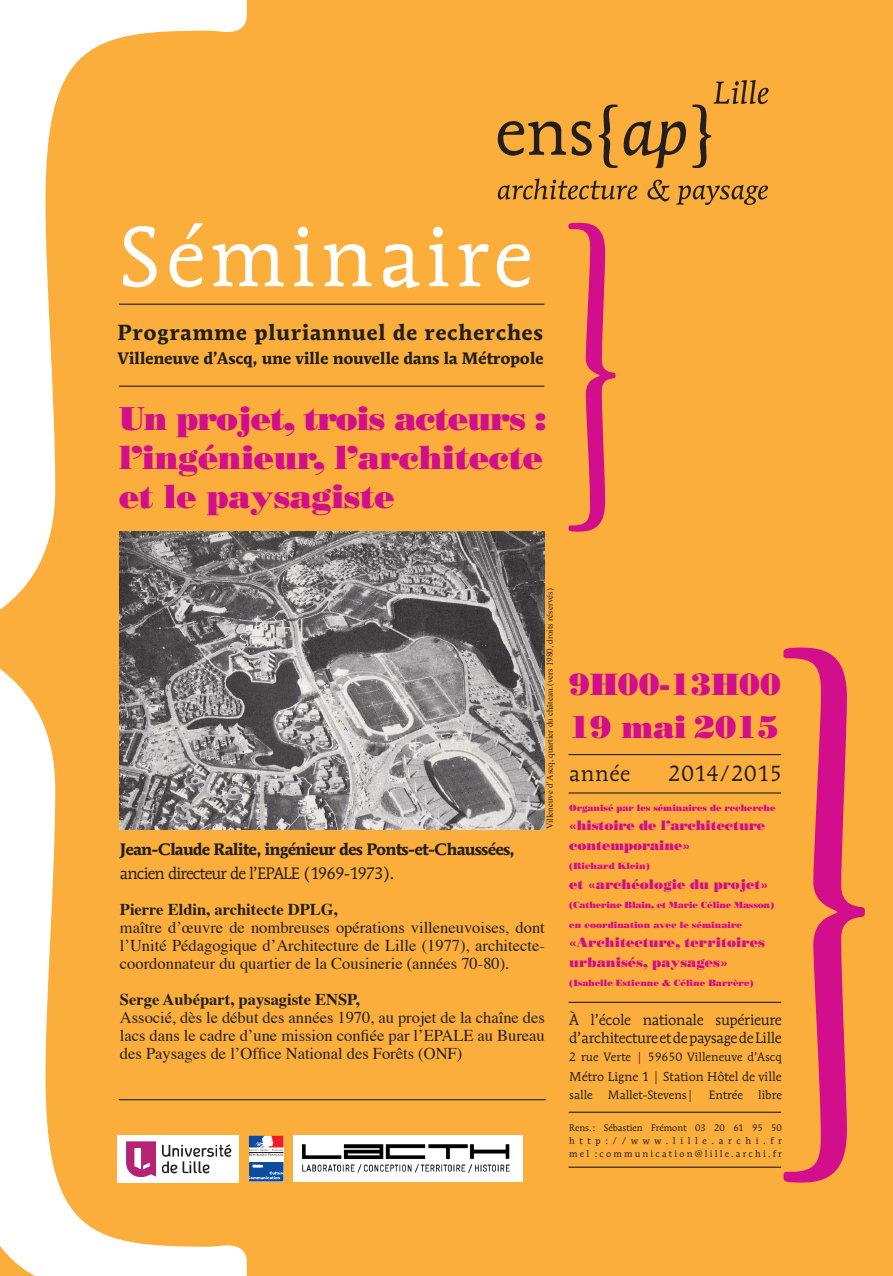
<style>
.page{position:relative;width:893px;height:1276px;background:#fbae3b}
.page>*{position:absolute;margin:0;border:0;box-sizing:border-box;transform-origin:0 0}
.t1{font:84px "Mendoza Roman Std";letter-spacing:.06em;color:#fff}
.t2{font:33px/39px "Bodoni Std Poster";letter-spacing:-.01em;color:#d20e8c;text-align:justify}
.t3{font:31.5px "Bodoni Std Poster";letter-spacing:-.01em;color:#d20e8c}
.t4{font:30.75px "Bodoni Std Poster";color:#d20e8c}
.t5{font:700 21.75px "Mendoza Roman Std";letter-spacing:.02em;color:#231f20}
.t6{font:21.75px "Mendoza Roman Std";letter-spacing:.03em;color:#231f20}
.t7{font:16.5px/18px "Times";color:#231f20;text-align:justify}
.t8{font:700 16.5px "Times";color:#231f20}
.t9{font:700 16.5px "Mendoza Roman Std";letter-spacing:-.05em;color:#231f20}
.t10{font:700 16.5px "Mendoza Roman Std";letter-spacing:-.03em;color:#231f20}
.t11{font:16.5px "Mendoza Roman Std";letter-spacing:-.05em;color:#231f20}
.t12{font:15px/18px "Mendoza Roman Std";letter-spacing:-.02em;color:#231f20}
.t13{font:13.5px/19.5px "Bodoni Std Poster";color:#d20e8c}
.t14{font:12.75px "Mendoza Roman Std";color:#231f20}
.t15{font:12px "Mendoza Roman Std";color:#231f20}
.t16{font:9.38px/12.8px "Mendoza Roman Std";letter-spacing:.23em;color:#231f20;text-align:justify}
.t17{font:9px/19.5px "Bodoni Std Poster";letter-spacing:-.01em;color:#d20e8c}
.t18{font:9px "Times";color:#231f20}
</style>
<div class="page">
<svg style="left:498px;top:121px;width:68px;height:35px"></svg>
<svg style="left:572px;top:121px;width:20px;height:35px"></svg>
<svg style="left:624px;top:121px;width:62px;height:47px"></svg>
<svg style="left:599px;top:104px;width:19px;height:64px"></svg>
<svg style="left:692px;top:80px;width:77px;height:88px"></svg>
<svg style="left:498px;top:178px;width:139px;height:21px"></svg>
<svg style="left:647px;top:180px;width:23px;height:21px"></svg>
<svg style="left:676px;top:185px;width:92px;height:20px"></svg>
<svg style="left:0;top:0;width:247px;height:1276px"></svg>
<svg style="left:0;top:0;width:147px;height:117px"></svg>
<div style="left:249px;top:1135px;width:35px;height:46px;background:#fff"></div>
<svg style="left:249px;top:1135px;width:35px;height:21px"></svg>
<hr style="left:249px;top:1152px;width:34px;height:1px;background:#231f20">
<svg style="left:249px;top:1162px;width:34px;height:19px"></svg>
<svg style="left:249px;top:1165px;width:34px;height:14px"></svg>
<img style="left:293px;top:1135px;width:230px;height:46px">
<img style="left:118px;top:1135px;width:121px;height:47px">
<hr style="left:119px;top:1099px;width:427px;height:1px;background:#231f20">
<hr style="left:119px;top:304px;width:425px;height:1px;background:#231f20">
<svg style="left:568px;top:223px;width:47px;height:308px"></svg>
<svg style="left:783px;top:647px;width:82px;height:535px"></svg>
<hr style="left:568px;top:1001px;width:213px;height:2px;background:#231f20">
<hr style="left:568px;top:1166px;width:213px;height:1px;background:#231f20">
<hr style="left:568px;top:754px;width:213px;height:1px;background:#231f20">
<hr style="left:568px;top:792px;width:213px;height:1px;background:#231f20">
<img style="left:119px;top:531px;width:425px;height:298px">
<hr style="left:568px;top:1111px;width:213px;height:1px;background:#231f20">
<hr style="left:119px;top:386px;width:425px;height:1px;background:#231f20">
<h1 class="t1" style="left:119px;top:205px;width:415px">Séminaire</h1>
<h3 class="t5" style="left:118px;top:318px;width:427px">Programme pluriannuel de recherches</h3>
<p class="t10" style="left:118px;top:348px;width:428px">Villeneuve d’Ascq, une ville nouvelle dans la Métropole</p>
<h2 class="t2" style="left:119px;top:398px;width:428px">Un projet, trois acteurs : l’ingénieur, l’architecte et le paysagiste</h2>
<p class="t18" style="left:544px;top:829px;width:242px;rotate:-90deg">Villeneuve d’Ascq, quartier du château.(vers 1980, droits réservés)</p>
<p class="t9" style="left:120px;top:838px;width:396px">Jean-Claude Ralite, ingénieur des Ponts-et-Chaussées,</p>
<p class="t11" style="left:120px;top:862px;width:276px">ancien directeur de l’EPALE (1969-1973).</p>
<p class="t8" style="left:120px;top:898px;width:219px">Pierre Eldin, architecte DPLG,</p>
<p class="t7" style="left:120px;top:919px;width:426px">maître d’œuvre de nombreuses opérations villeneuvoises, dont l’Unité Pédagogique d’Architecture de Lille (1977), architecte&shy;coordonnateur du quartier de la Cousinerie (années 70-80).</p>
<p class="t8" style="left:120px;top:988px;width:242px">Serge Aubépart, paysagiste ENSP,</p>
<p class="t7" style="left:120px;top:1009px;width:426px">Associé, dès le début des années 1970, au projet de la chaîne des lacs dans le cadre d’une mission confiée par l’EPALE au Bureau des Paysages de l’Office National des Forêts (ONF)</p>
<h3 class="t4" style="left:569px;top:665px;width:213px">9H00-13H00</h3>
<h3 class="t3" style="left:569px;top:708px;width:211px">19 mai 2015</h3>
<h3 class="t6" style="left:569px;top:760px;width:63px">année</h3>
<h3 class="t6" style="left:668px;top:760px;width:115px">2014/2015</h3>
<p class="t17" style="left:569px;top:797px;width:208px">Organisé par les séminaires de recherche</p>
<p class="t13" style="left:569px;top:815px;width:197px">«histoire de l’architecture contemporaine»</p>
<p class="t17" style="left:569px;top:856px;width:82px">(Richard Klein)</p>
<p class="t13" style="left:569px;top:874px;width:200px">et «archéologie du projet»</p>
<p class="t17" style="left:569px;top:895px;width:206px">(Catherine Blain, et Marie Céline Masson) en coordination avec le séminaire</p>
<p class="t13" style="left:569px;top:932px;width:197px">«Architecture, territoires urbanisés, paysages»</p>
<p class="t17" style="left:569px;top:973px;width:186px">(Isabelle Estienne &amp; Céline Barrère)</p>
<p class="t12" style="left:569px;top:1010px;width:214px">À l’école nationale supérieure d’architecture et de paysage de Lille</p>
<p class="t15" style="left:569px;top:1049px;width:214px">2 rue Verte | 59650 Villeneuve d’Ascq</p>
<p class="t14" style="left:569px;top:1068px;width:214px">Métro Ligne 1 | Station Hôtel de ville</p>
<p class="t15" style="left:569px;top:1087px;width:25px">salle</p>
<p class="t15" style="left:608px;top:1087px;width:87px">Mallet-Stevens|</p>
<p class="t15" style="left:709px;top:1087px;width:36px">Entrée</p>
<p class="t15" style="left:758px;top:1087px;width:25px">libre</p>
<p class="t16" style="left:569px;top:1121px;width:214px">Rens.: Sébastien Frémont 03 20 61 95 50 http://www.lille.archi.fr mel :communication@lille.archi.fr</p>
</div>
